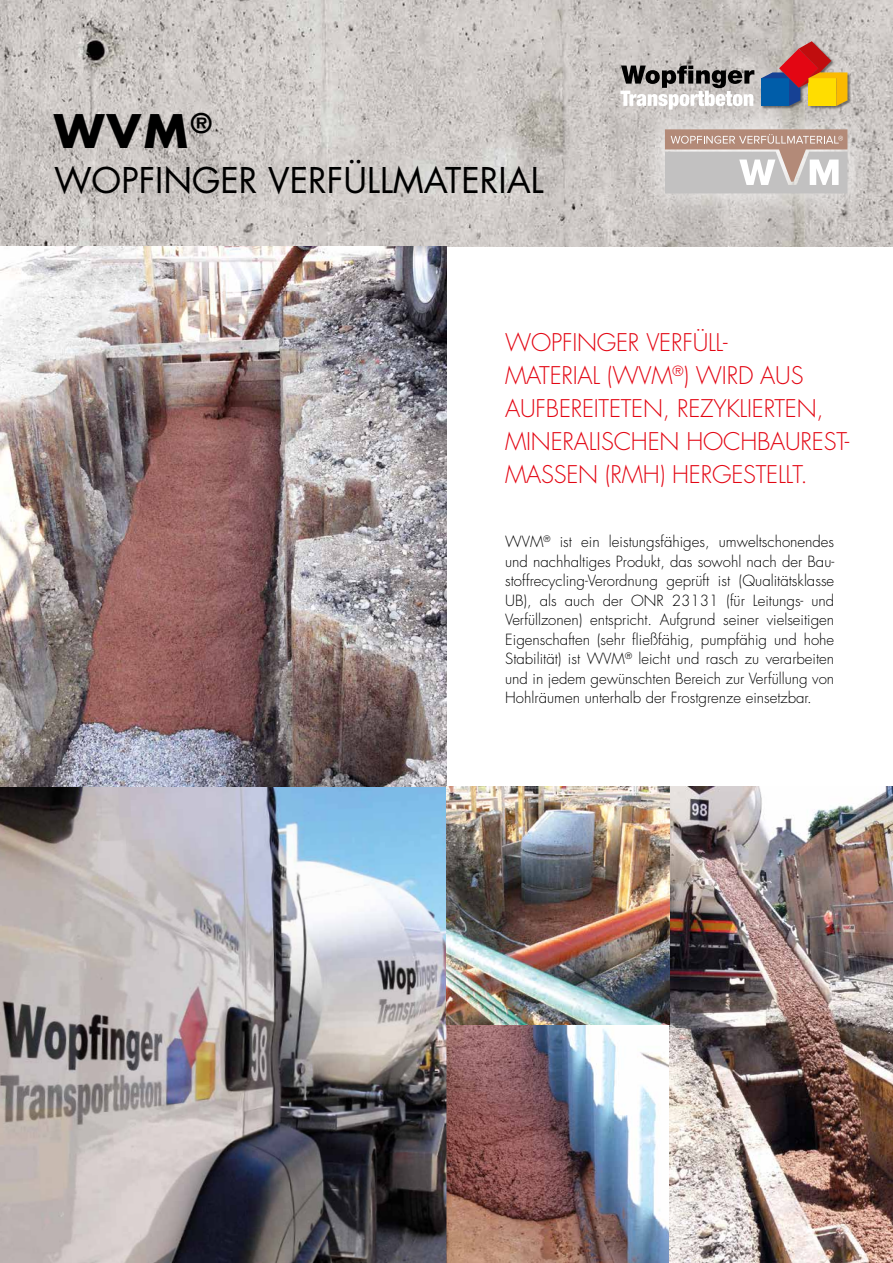
<style>
.page{position:relative;width:893px;height:1263px;background:#fff}
.page>*{position:absolute;margin:0;border:0;box-sizing:border-box;transform-origin:0 0}
.t1{font:700 45px "Futura Std";color:#000}
.t2{font:34.5px "Futura Std";color:#000}
.t3{font:300 23.7px/33px "Futura Std";letter-spacing:-.01em;color:#e30613}
.t4{font:300 15px/19.5px "Futura Std";color:#000;text-align:justify}
</style>
<div class="page">
<img style="left:446px;top:787px;width:447px;height:476px">
<img style="left:0;top:787px;width:446px;height:476px">
<img style="left:0;top:0;width:893px;height:247px">
<img style="left:0;top:247px;width:446px;height:540px">
<div style="left:634px;top:98px;width:245px;height:127px;background:#fff;opacity:.85"></div>
<svg style="left:665px;top:129px;width:182px;height:64px;background:#c7b9b3"></svg>
<svg style="left:620px;top:66px;width:134px;height:44px"></svg>
<div style="left:761px;top:41px;width:90px;height:68px;background:#000;opacity:.45"></div>
<svg style="left:761px;top:41px;width:86px;height:65px;background:#ac8264"></svg>
<h1 class="t1" style="left:54px;top:101px;width:159px">WVM<sup>®</sup></h1>
<h2 class="t2" style="left:54px;top:159px;width:491px">WOPFINGER VERFÜLLMATERIAL</h2>
<h3 class="t3" style="left:505px;top:326px;width:346px">WOPFINGER VERFÜLL-<br>MATERIAL (WVM<sup>®</sup>) WIRD AUS<br>AUFBEREITETEN, REZYKLIERTEN,<br>MINERALISCHEN HOCHBAUREST-<br>MASSEN (RMH) HERGESTELLT.</h3>
<p class="t4" style="left:505px;top:532px;width:331px">WVM<sup>®</sup> ist ein leistungsfähiges, umweltschonendes und nachhaltiges Produkt, das sowohl nach der Bau&shy;stoffrecycling-Verordnung geprüft ist (Qualitätsklasse UB), als auch der ONR 23131 (für Leitungs- und Verfüllzonen) entspricht. Aufgrund seiner vielseitigen Eigenschaften (sehr fließfähig, pumpfähig und hohe Stabilität) ist WVM<sup>®</sup> leicht und rasch zu verarbeiten und in jedem gewünschten Bereich zur Verfüllung von Hohlräumen unterhalb der Frostgrenze einsetzbar.</p>
</div>
